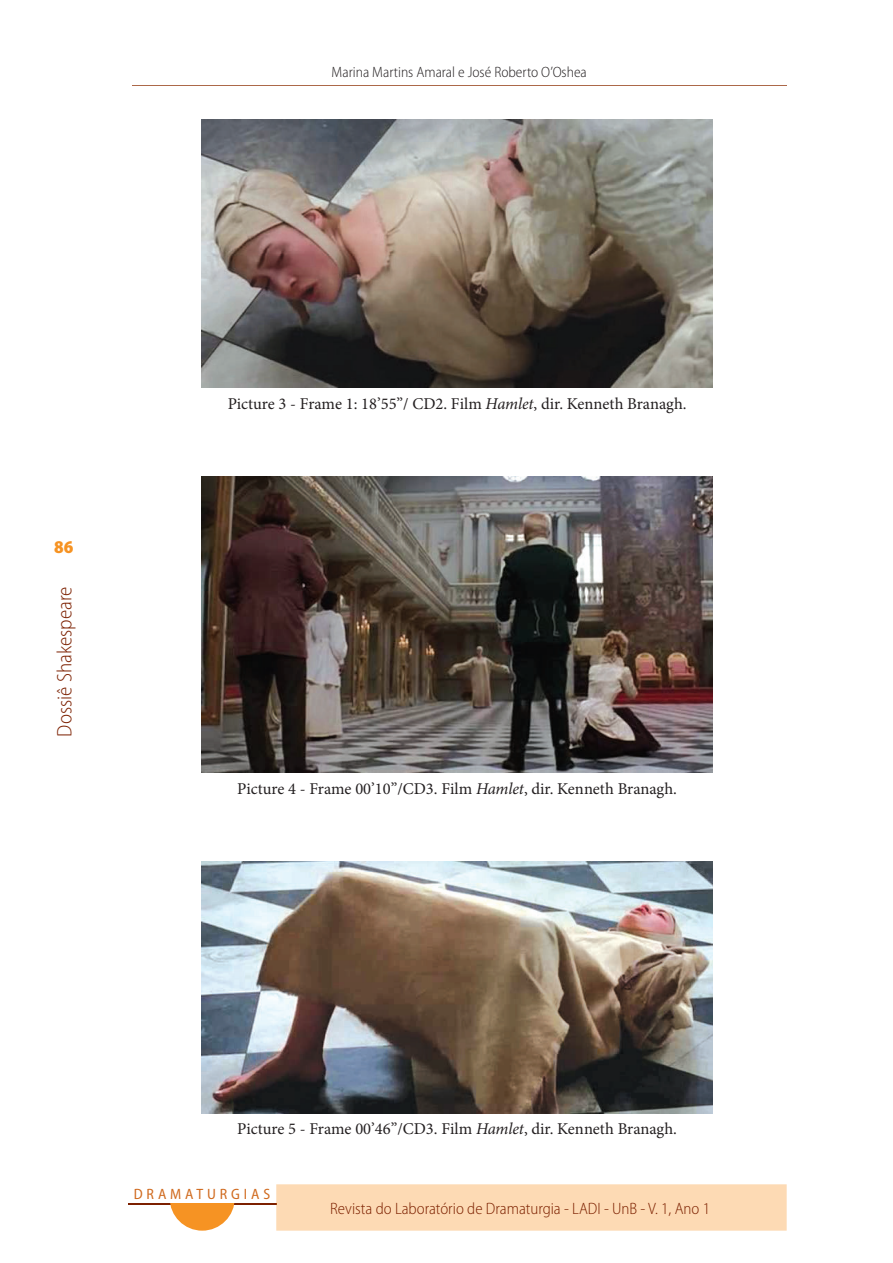
<style>
.page{position:relative;width:893px;height:1263px;background:#fff}
.page>*{position:absolute;margin:0;border:0;box-sizing:border-box;transform-origin:0 0}
.t1{font:300 semi-condensed 21px "Myriad Pro";color:#7c2000}
.t2{font:900 semi-condensed 18px "Myriad Pro";color:#f69323}
.t3{font:16.5px "Minion Pro";color:#231f20}
.t4{font:300 semi-condensed 16.5px "Myriad Pro";color:#7c2000}
.t5{font:300 semi-condensed 15px "Myriad Pro";color:#231f20}
.t6{font:semi-condensed 15px "Myriad Pro";letter-spacing:.26em;color:#d06a1e}
.s1{font-style:italic}
</style>
<div class="page">
<hr style="left:128px;top:1203px;width:148px;height:1px;background:#7c2000">
<div style="left:276px;top:1184px;width:511px;height:46px;background:#fddab4"></div>
<div style="left:170px;top:1165px;width:65px;height:65px;background:#f69323;border-radius:50%"></div>
<div style="left:127px;top:1157px;width:149px;height:46px;background:#fff"></div>
<hr style="left:132px;top:85px;width:655px;height:1px;background:#ac6849">
<img style="left:202px;top:119px;width:510px;height:269px">
<img style="left:202px;top:476px;width:510px;height:297px">
<img style="left:202px;top:861px;width:510px;height:252px">
<p class="t2" style="left:54px;top:537px;width:21px">86</p>
<p class="t1" style="left:53px;top:736px;width:151px;rotate:-90deg">Dossiê Shakespeare</p>
<p class="t5" style="left:332px;top:64px;width:257px">Marina Martins Amaral e José Roberto O’Oshea</p>
<p class="t3" style="left:228px;top:392px;width:460px">Picture 3 - Frame 1: 18’55”/ CD2. Film <span class="s1">Hamlet</span>, dir. Kenneth Branagh.</p>
<p class="t3" style="left:237px;top:777px;width:441px">Picture 4 - Frame 00’10”/CD3. Film <span class="s1">Hamlet</span>, dir. Kenneth Branagh.</p>
<p class="t3" style="left:237px;top:1118px;width:441px">Picture 5 - Frame 00’46”/CD3. Film <span class="s1">Hamlet</span>, dir. Kenneth Branagh.</p>
<p class="t6" style="left:134px;top:1185px;width:138px">DRAMATURGIAS</p>
<p class="t4" style="left:330px;top:1199px;width:381px">Revista do Laboratório de Dramaturgia - LADI - UnB - V. 1, Ano 1</p>
</div>
